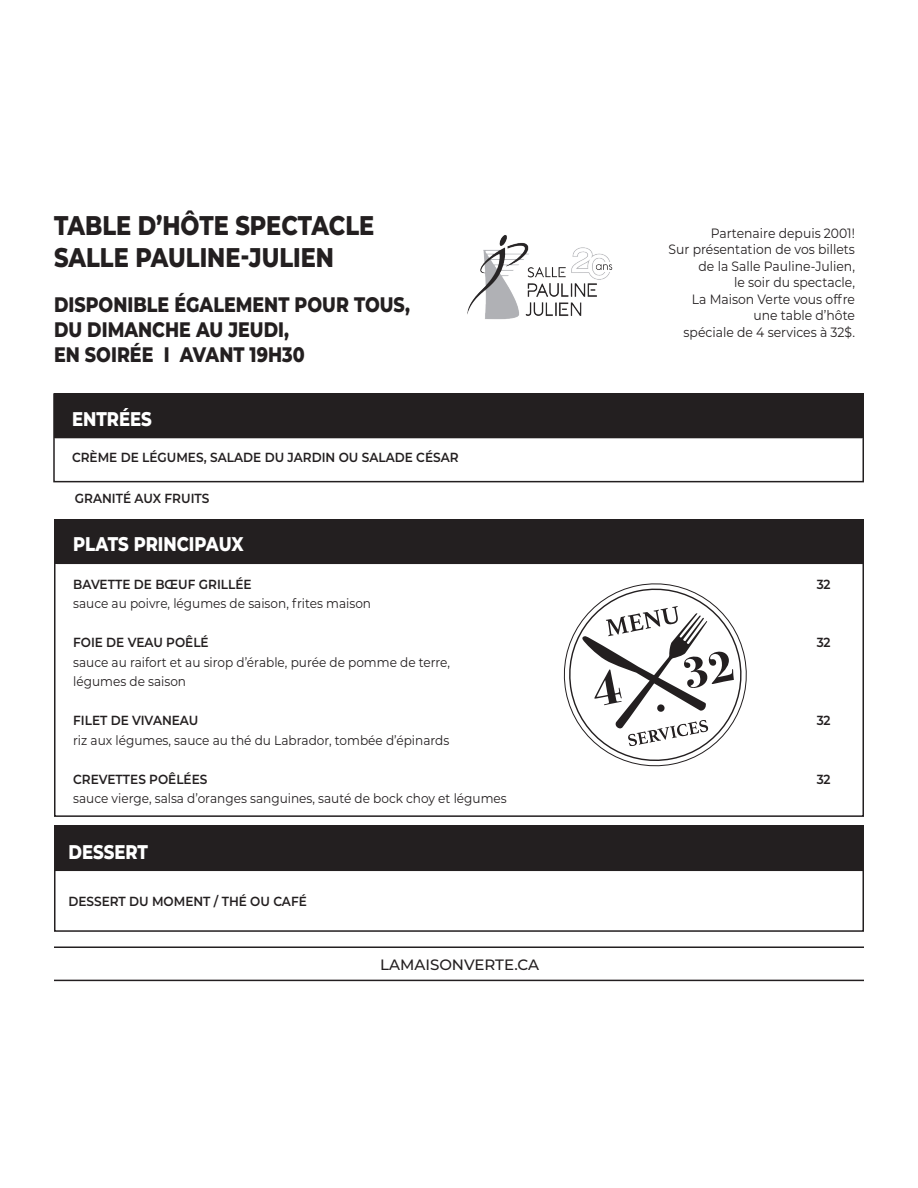
<style>
.page{position:relative;width:918px;height:1188px;background:#fff}
.page>*{position:absolute;margin:0;border:0;box-sizing:border-box;transform-origin:0 0}
.t1{font:800 27px/32.4px "Montserrat";color:#231f20;scale:.83 1}
.t2{font:800 21px/25.2px "Montserrat";color:#231f20;scale:.83 1}
.t3{font:800 19.8px "Montserrat";color:#fff;scale:.83 1}
.t4{font:500 15px "Montserrat";color:#231f20}
.t5{font:13.5px/16.5px "Montserrat";color:#231f20;text-align:right;scale:.92 1}
.t6{font:13.2px/19.5px "Montserrat";color:#231f20;scale:.92 1}
.t7{font:600 13.2px "Montserrat";color:#231f20;scale:.92 1}
</style>
<div class="page">
<hr style="left:54px;top:946px;width:810px;height:2px;background:#231f20">
<hr style="left:54px;top:980px;width:810px;height:1px;background:#231f20">
<div style="left:54px;top:393px;width:810px;height:45px;background:#231f20"></div>
<div style="left:54px;top:519px;width:810px;height:45px;background:#231f20"></div>
<div style="left:53px;top:393px;width:811px;height:89px;border:2px solid #231f20"></div>
<div style="left:54px;top:519px;width:810px;height:298px;border:2px solid #231f20"></div>
<div style="left:54px;top:825px;width:810px;height:45px;background:#231f20"></div>
<div style="left:54px;top:870px;width:810px;height:62px;border:2px solid #231f20"></div>
<hr style="left:55px;top:437px;width:807px;height:1px;background:#231f20">
<hr style="left:57px;top:563px;width:807px;height:1px;background:#231f20">
<img style="left:467px;top:235px;width:146px;height:85px">
<svg style="left:563px;top:583px;width:184px;height:184px"></svg>
<h1 class="t1" style="left:54px;top:208px;width:387px">TABLE D’HÔTE SPECTACLE<br>SALLE PAULINE-JULIEN</h1>
<h2 class="t2" style="left:54px;top:291px;width:431px">DISPONIBLE ÉGALEMENT POUR TOUS,<br>DU DIMANCHE AU JEUDI,<br>EN SOIRÉE I AVANT 19H30</h2>
<h3 class="t3" style="left:72px;top:404px;width:98px">ENTRÉES</h3>
<p class="t7" style="left:72px;top:448px;width:422px">CRÈME DE LÉGUMES, SALADE DU JARDIN OU SALADE CÉSAR</p>
<p class="t7" style="left:75px;top:489px;width:148px">GRANITÉ AUX FRUITS</p>
<p class="t5" style="left:669px;top:224px;width:204px">Partenaire depuis 2001!<br>Sur présentation de vos billets de la Salle Pauline-Julien,<br>le soir du spectacle,<br>La Maison Verte vous offre une table d’hôte<br>spéciale de 4 services à 32$.</p>
<h3 class="t3" style="left:73px;top:530px;width:207px">PLATS PRINCIPAUX</h3>
<p class="t7" style="left:73px;top:575px;width:195px">BAVETTE DE BŒUF GRILLÉE</p>
<p class="t7" style="left:817px;top:575px;width:17px">32</p>
<p class="t6" style="left:73px;top:594px;width:325px">sauce au poivre, légumes de saison, frites maison</p>
<p class="t7" style="left:73px;top:633px;width:149px">FOIE DE VEAU POÊLÉ</p>
<p class="t7" style="left:817px;top:633px;width:17px">32</p>
<p class="t6" style="left:73px;top:652px;width:411px">sauce au raifort et au sirop d’érable, purée de pomme de terre, légumes de saison</p>
<p class="t7" style="left:73px;top:711px;width:138px">FILET DE VIVANEAU</p>
<p class="t7" style="left:817px;top:711px;width:17px">32</p>
<p class="t6" style="left:73px;top:730px;width:410px">riz aux légumes, sauce au thé du Labrador, tombée d’épinards</p>
<p class="t7" style="left:73px;top:770px;width:147px">CREVETTES POÊLÉES</p>
<p class="t7" style="left:817px;top:770px;width:17px">32</p>
<p class="t6" style="left:73px;top:789px;width:473px">sauce vierge, salsa d’oranges sanguines, sauté de bock choy et légumes</p>
<h3 class="t3" style="left:68px;top:838px;width:97px">DESSERT</h3>
<p class="t7" style="left:68px;top:892px;width:261px">DESSERT DU MOMENT / THÉ OU CAFÉ</p>
<p class="t4" style="left:380px;top:954px;width:160px">LAMAISONVERTE.CA</p>
</div>
